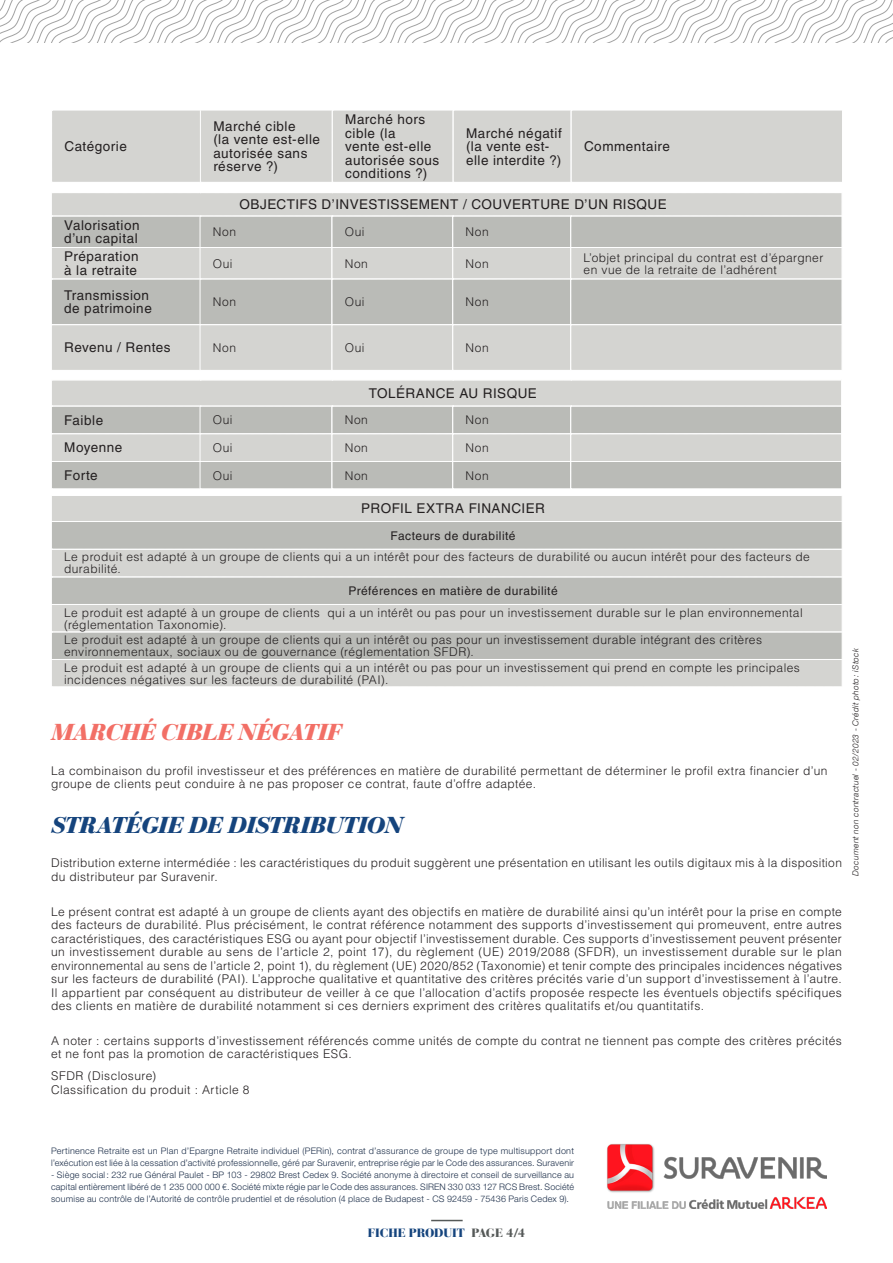
<style>
.page{position:relative;width:893px;height:1263px;background:#fff}
.page>*{position:absolute;margin:0;border:0;box-sizing:border-box;transform-origin:0 0}
.titres_niveau_1_cor{font:italic 700 24px "Bauer Bod T";letter-spacing:-.025em;color:#15447d}
.titres_niveau_1_cor-2{font:italic 700 24px "Bauer Bod T";letter-spacing:-.02em;color:#f26f66}
.tableaux_cellules{font:13.5px/13.5px "Helvetica LT Std";letter-spacing:.04em;color:#231f20}
.titres_niveau_1_cor-3{font:300 12px/13.5px "Helvetica LT Std";letter-spacing:.035em;color:#231f20}
.tableaux_cellules-2{font:300 12px/12px "Helvetica LT Std";letter-spacing:.035em;color:#231f20}
.tableaux_cellules-3{font:12px "Helvetica LT Std";letter-spacing:.04em;color:#231f20}
.t1{font:900 12px "Bauer Bodoni Std";letter-spacing:-.015em;color:#15447d}
.mentions_légales{font:300 9px/12px "Helvetica Neue";letter-spacing:.025em;color:#1d2f4a}
.mentions_légales-2{font:italic 300 8.25px "Helvetica Neue";letter-spacing:.035em;color:#231f20}
.s1{color:#555958}
</style>
<div class="page">
<svg style="left:0;top:0;width:893px;height:43px"></svg>
<svg style="left:52px;top:193px;width:790px;height:177px;background:#cacbc7"></svg>
<hr style="left:200px;top:216px;width:1px;height:31px;background:#fff">
<hr style="left:200px;top:248px;width:1px;height:31px;background:#fff">
<hr style="left:200px;top:279px;width:1px;height:45px;background:#fff">
<hr style="left:200px;top:325px;width:1px;height:45px;background:#fff">
<hr style="left:431px;top:1220px;width:32px;height:1px;background:#555958">
<svg style="left:52px;top:380px;width:790px;height:307px;background:#cbccc9"></svg>
<div style="left:52px;top:110px;width:790px;height:72px;background:#d4d4d1"></div>
<img style="left:607px;top:1144px;width:220px;height:64px">
<p class="tableaux_cellules" style="left:65px;top:140px;width:64px">Catégorie</p>
<p class="tableaux_cellules" style="left:64px;top:218px;width:77px">Valorisation</p>
<p class="tableaux_cellules" style="left:64px;top:232px;width:75px">d’un capital</p>
<p class="tableaux_cellules" style="left:64px;top:250px;width:76px">Préparation</p>
<p class="tableaux_cellules" style="left:64px;top:263px;width:74px">à la retraite</p>
<p class="tableaux_cellules" style="left:64px;top:288px;width:86px">Transmission</p>
<p class="tableaux_cellules" style="left:64px;top:302px;width:89px">de patrimoine</p>
<p class="tableaux_cellules" style="left:213px;top:119px;width:84px">Marché cible</p>
<p class="tableaux_cellules" style="left:213px;top:133px;width:108px">(la vente est-elle autorisée sans réserve ?)</p>
<p class="tableaux_cellules" style="left:345px;top:113px;width:96px">Marché hors cible (la<br>vente est-elle autorisée sous conditions ?)</p>
<p class="tableaux_cellules" style="left:466px;top:126px;width:97px">Marché négatif (la vente est&shy;elle interdite ?)</p>
<p class="tableaux_cellules" style="left:584px;top:140px;width:88px">Commentaire</p>
<p class="tableaux_cellules" style="left:239px;top:198px;width:429px">OBJECTIFS D’INVESTISSEMENT / COUVERTURE D’UN RISQUE</p>
<p class="tableaux_cellules-2" style="left:213px;top:226px;width:25px">Non</p>
<p class="tableaux_cellules-2" style="left:345px;top:226px;width:21px">Oui</p>
<p class="tableaux_cellules-2" style="left:466px;top:226px;width:25px">Non</p>
<p class="tableaux_cellules-2" style="left:213px;top:257px;width:21px">Oui</p>
<p class="tableaux_cellules-2" style="left:345px;top:257px;width:25px">Non</p>
<p class="tableaux_cellules-2" style="left:466px;top:257px;width:25px">Non</p>
<p class="tableaux_cellules-2" style="left:584px;top:251px;width:241px">L’objet principal du contrat est d’épargner</p>
<p class="tableaux_cellules-2" style="left:584px;top:263px;width:195px">en vue de la retraite de l’adhérent</p>
<p class="tableaux_cellules-2" style="left:213px;top:296px;width:25px">Non</p>
<p class="tableaux_cellules-2" style="left:345px;top:296px;width:21px">Oui</p>
<p class="tableaux_cellules-2" style="left:466px;top:296px;width:25px">Non</p>
<p class="tableaux_cellules" style="left:64px;top:341px;width:108px">Revenu / Rentes</p>
<p class="tableaux_cellules-2" style="left:213px;top:341px;width:25px">Non</p>
<p class="tableaux_cellules-2" style="left:345px;top:341px;width:21px">Oui</p>
<p class="tableaux_cellules-2" style="left:466px;top:341px;width:25px">Non</p>
<p class="tableaux_cellules" style="left:369px;top:386px;width:170px">TOLÉRANCE AU RISQUE</p>
<p class="tableaux_cellules" style="left:64px;top:413px;width:41px">Faible</p>
<p class="tableaux_cellules-2" style="left:213px;top:414px;width:21px">Oui</p>
<p class="tableaux_cellules-2" style="left:345px;top:414px;width:25px">Non</p>
<p class="tableaux_cellules-2" style="left:466px;top:414px;width:25px">Non</p>
<p class="tableaux_cellules" style="left:64px;top:441px;width:60px">Moyenne</p>
<p class="tableaux_cellules-2" style="left:213px;top:442px;width:21px">Oui</p>
<p class="tableaux_cellules-2" style="left:345px;top:442px;width:25px">Non</p>
<p class="tableaux_cellules-2" style="left:466px;top:442px;width:25px">Non</p>
<p class="tableaux_cellules" style="left:64px;top:469px;width:35px">Forte</p>
<p class="tableaux_cellules-2" style="left:213px;top:469px;width:21px">Oui</p>
<p class="tableaux_cellules-2" style="left:345px;top:469px;width:25px">Non</p>
<p class="tableaux_cellules-2" style="left:466px;top:469px;width:25px">Non</p>
<p class="tableaux_cellules" style="left:361px;top:502px;width:185px">PROFIL EXTRA FINANCIER</p>
<p class="tableaux_cellules-3" style="left:391px;top:528px;width:126px">Facteurs de durabilité</p>
<p class="tableaux_cellules-2" style="left:64px;top:551px;width:747px">Le produit est adapté à un groupe de clients qui a un intérêt pour des facteurs de durabilité ou aucun intérêt pour des facteurs de durabilité.</p>
<p class="tableaux_cellules-3" style="left:348px;top:584px;width:211px">Préférences en matière de durabilité</p>
<p class="tableaux_cellules-2" style="left:64px;top:606px;width:740px">Le produit est adapté à un groupe de clients qui a un intérêt ou pas pour un investissement durable sur le plan environnemental (réglementation Taxonomie).</p>
<p class="tableaux_cellules-2" style="left:64px;top:634px;width:699px">Le produit est adapté à un groupe de clients qui a un intérêt ou pas pour un investissement durable intégrant des critères environnementaux, sociaux ou de gouvernance (réglementation SFDR).</p>
<p class="tableaux_cellules-2" style="left:64px;top:661px;width:737px">Le produit est adapté à un groupe de clients qui a un intérêt ou pas pour un investissement qui prend en compte les principales incidences négatives sur les facteurs de durabilité (PAI).</p>
<p class="titres_niveau_1_cor-2" style="left:51px;top:718px;width:291px">MARCHÉ CIBLE NÉGATIF</p>
<p class="titres_niveau_1_cor-3" style="left:51px;top:763px;width:778px">La combinaison du profil investisseur et des préférences en matière de durabilité permettant de déterminer le profil extra financier d’un groupe de clients peut conduire à ne pas proposer ce contrat, faute d’offre adaptée.</p>
<p class="titres_niveau_1_cor" style="left:51px;top:810px;width:353px">STRATÉGIE DE DISTRIBUTION</p>
<p class="titres_niveau_1_cor-3" style="left:51px;top:856px;width:792px">Distribution externe intermédiée : les caractéristiques du produit suggèrent une présentation en utilisant les outils digitaux mis à la disposition du distributeur par Suravenir.</p>
<p class="titres_niveau_1_cor-3" style="left:51px;top:904px;width:792px;text-align:justify">Le présent contrat est adapté à un groupe de clients ayant des objectifs en matière de durabilité ainsi qu’un intérêt pour la prise en compte des facteurs de durabilité. Plus précisément, le contrat référence notamment des supports d’investissement qui promeuvent, entre autres caractéristiques, des caractéristiques ESG ou ayant pour objectif l’investissement durable. Ces supports d’investissement peuvent présenter un investissement durable au sens de l’article 2, point 17), du règlement (UE) 2019/2088 (SFDR), un investissement durable sur le plan environnemental au sens de l’article 2, point 1), du règlement (UE) 2020/852 (Taxonomie) et tenir compte des principales incidences négatives sur les facteurs de durabilité (PAI). L’approche qualitative et quantitative des critères précités varie d’un support d’investissement à l’autre.<br>Il appartient par conséquent au distributeur de veiller à ce que l’allocation d’actifs proposée respecte les éventuels objectifs spécifiques des clients en matière de durabilité notamment si ces derniers expriment des critères qualitatifs et/ou quantitatifs.</p>
<p class="titres_niveau_1_cor-3" style="left:51px;top:1034px;width:792px">A noter : certains supports d’investissement référencés comme unités de compte du contrat ne tiennent pas compte des critères précités et ne font pas la promotion de caractéristiques ESG.</p>
<p class="titres_niveau_1_cor-3" style="left:51px;top:1068px;width:107px">SFDR (Disclosure)</p>
<p class="titres_niveau_1_cor-3" style="left:51px;top:1083px;width:200px">Classification du produit : Article 8</p>
<p class="mentions_légales-2" style="left:851px;top:876px;width:230px;rotate:-90deg">Document non contractuel - 02/2023 - Crédit photo : iStock</p>
<p class="mentions_légales" style="left:51px;top:1145px;width:525px">Pertinence Retraite est un Plan d’Epargne Retraite individuel (PERin), contrat d’assurance de groupe de type multisupport dont l’exécution est liée à la cessation d’activité professionnelle, géré par Suravenir, entreprise régie par le Code des assurances. Suravenir</p>
<p class="mentions_légales" style="left:51px;top:1169px;width:525px;text-align:justify">- Siège social: 232 rue Général Paulet - BP 103 - 29802 Brest Cedex 9. Société anonyme à directoire et conseil de surveillance au capital entièrement libéré de 1 235 000 000 €. Société mixte régie par le Code des assurances. SIREN 330 033 127 RCS Brest. Société soumise au contrôle de l’Autorité de contrôle prudentiel et de résolution (4 place de Budapest - CS 92459 - 75436 Paris Cedex 9).</p>
<p class="t1" style="left:368px;top:1225px;width:159px">FICHE PRODUIT <span class="s1">PAGE 4/4</span></p>
</div>
